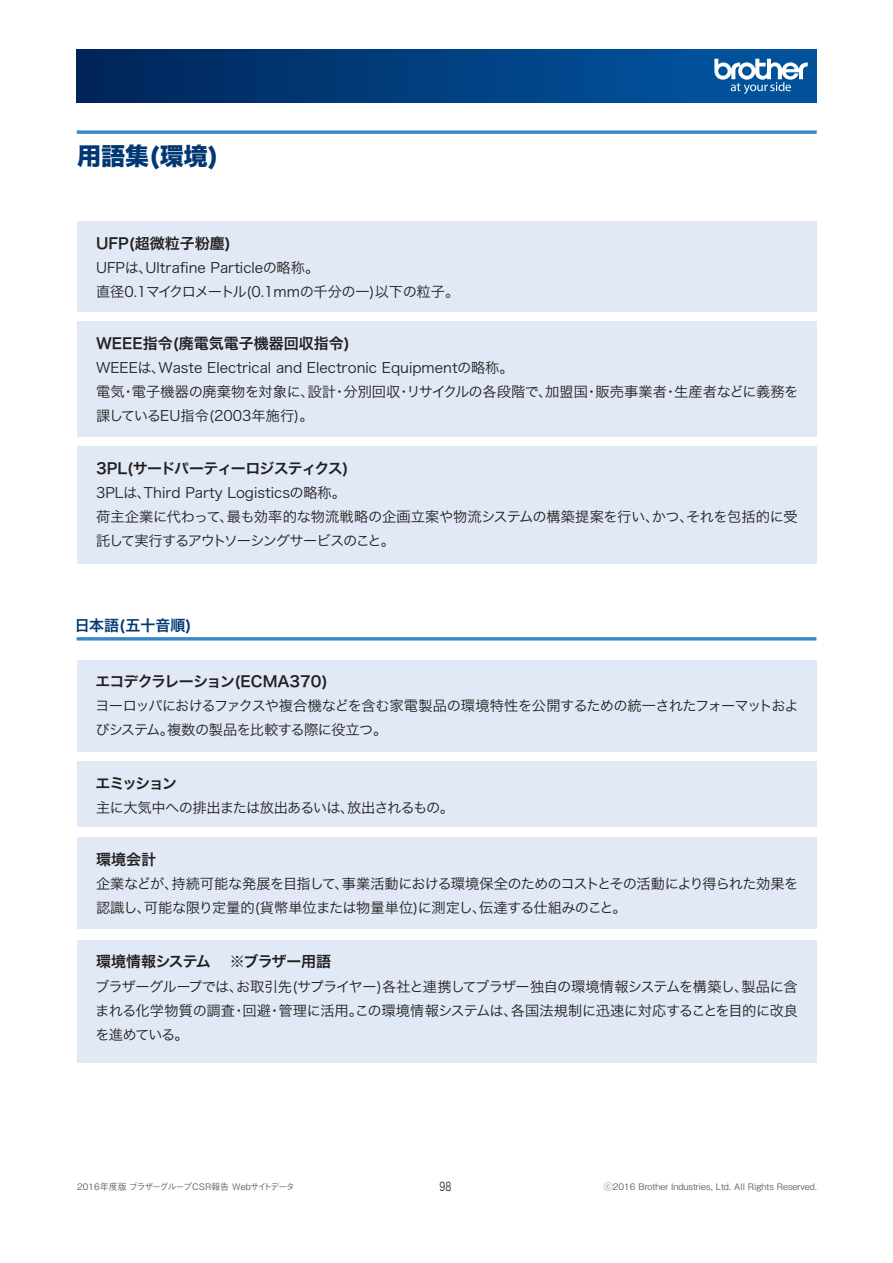
<style>
.page{position:relative;width:893px;height:1263px;background:#fff}
.page>*{position:absolute;margin:0;border:0;box-sizing:border-box;transform-origin:0 0}
.t1{font:24px "Hira Kaku Std W8";color:#013874}
.t2{font:15px "Hira Kaku Pro W6";letter-spacing:-.005em;color:#231f20}
.t3{font:15px "Hira Kaku Pro W6";letter-spacing:-.045em;color:#231f20}
.t4{font:15px "Hira Kaku Pro W6";letter-spacing:-.06em;color:#231f20}
.t5{font:15px "Hira Kaku Pro W6";color:#013874}
.t6{font:14.25px/24px "Hira Kaku Pro W3";letter-spacing:-.025em;color:#231f20}
.t7{font:14.25px/24px "Hira Kaku Pro W3";color:#231f20}
.t8{font:14.25px "Hira Kaku Pro W3";letter-spacing:-.055em;color:#231f20}
.t9{font:12px "Hira Kaku Pro W3";color:#231f20;scale:.75 1}
.t10{font:500 9px "Gothic BBB Pro";color:#6c6d70}
.t11{font:500 9px "Gothic BBB Pro";letter-spacing:-.03em;color:#6c6d70}
</style>
<div class="page">
<div style="left:77px;top:221px;width:739px;height:91px;background:#e1e9f6"></div>
<hr style="left:77px;top:637px;width:739px;height:3px;background:#3b88c8">
<div style="left:76px;top:50px;width:741px;height:52px;background:linear-gradient(to right,#00265a,#0258a4)"></div>
<svg style="left:714px;top:59px;width:94px;height:35px"></svg>
<svg style="left:77px;top:130px;width:740px;height:4px;background:#5799cf"></svg>
<div style="left:77px;top:321px;width:739px;height:116px;background:#e1e9f6"></div>
<div style="left:77px;top:447px;width:739px;height:117px;background:#e1e9f6"></div>
<div style="left:77px;top:660px;width:739px;height:92px;background:#e1e9f6"></div>
<div style="left:77px;top:761px;width:739px;height:66px;background:#e1e9f6"></div>
<div style="left:77px;top:940px;width:739px;height:123px;background:#e1e9f6"></div>
<div style="left:77px;top:837px;width:739px;height:92px;background:#e1e9f6"></div>
<p class="t1" style="left:77px;top:142px;width:143px">用語集(環境)</p>
<p class="t2" style="left:96px;top:229px;width:136px">UFP(超微粒子粉塵)</p>
<p class="t7" style="left:96px;top:254px;width:365px">UFPは、Ultrafine Particleの略称。<br>直径0.1マイクロメートル(0.1mmの千分の一)以下の粒子。</p>
<p class="t2" style="left:96px;top:329px;width:255px">WEEE指令(廃電気電子機器回収指令)</p>
<p class="t7" style="left:96px;top:354px;width:704px">WEEEは、Waste Electrical and Electronic Equipmentの略称。<br>電気・電子機器の廃棄物を対象に、設計・分別回収・リサイクルの各段階で、加盟国・販売事業者・生産者などに義務を課しているEU指令(2003年施行)。</p>
<p class="t4" style="left:96px;top:455px;width:254px">3PL(サードパーティーロジスティクス)</p>
<p class="t6" style="left:96px;top:479px;width:703px">3PLは、Third Party Logisticsの略称。<br>荷主企業に代わって、最も効率的な物流戦略の企画立案や物流システムの構築提案を行い、かつ、それを包括的に受託して実行するアウトソーシングサービスのこと。</p>
<p class="t5" style="left:75px;top:612px;width:118px">日本語(五十音順)</p>
<p class="t3" style="left:96px;top:668px;width:234px">エコデクラレーション(ECMA370)</p>
<p class="t6" style="left:95px;top:693px;width:705px">ヨーロッパにおけるファクスや複合機などを含む家電製品の環境特性を公開するための統一されたフォーマットおよびシステム。複数の製品を比較する際に役立つ。</p>
<p class="t2" style="left:96px;top:769px;width:83px">エミッション</p>
<p class="t8" style="left:96px;top:794px;width:360px">主に大気中への排出または放出あるいは、放出されるもの。</p>
<p class="t2" style="left:96px;top:845px;width:61px">環境会計</p>
<p class="t6" style="left:96px;top:870px;width:704px">企業などが、持続可能な発展を目指して、事業活動における環境保全のためのコストとその活動により得られた効果を認識し、可能な限り定量的(貨幣単位または物量単位)に測定し、伝達する仕組みのこと。</p>
<p class="t3" style="left:96px;top:948px;width:116px">環境情報システム</p>
<p class="t2" style="left:230px;top:948px;width:103px">※ブラザー用語</p>
<p class="t6" style="left:95px;top:973px;width:705px;text-align:justify">ブラザーグループでは、お取引先(サプライヤー)各社と連携してブラザー独自の環境情報システムを構築し、製品に含まれる化学物質の調査・回避・管理に活用。この環境情報システムは、各国法規制に迅速に対応することを目的に改良を進めている。</p>
<p class="t9" style="left:440px;top:1175px;width:17px">98</p>
<p class="t11" style="left:77px;top:1180px;width:219px">2016年度版 ブラザーグループCSR報告 Webサイトデータ</p>
<p class="t10" style="left:604px;top:1180px;width:215px">ⓒ2016 Brother Industries, Ltd. All Rights Reserved.</p>
</div>
